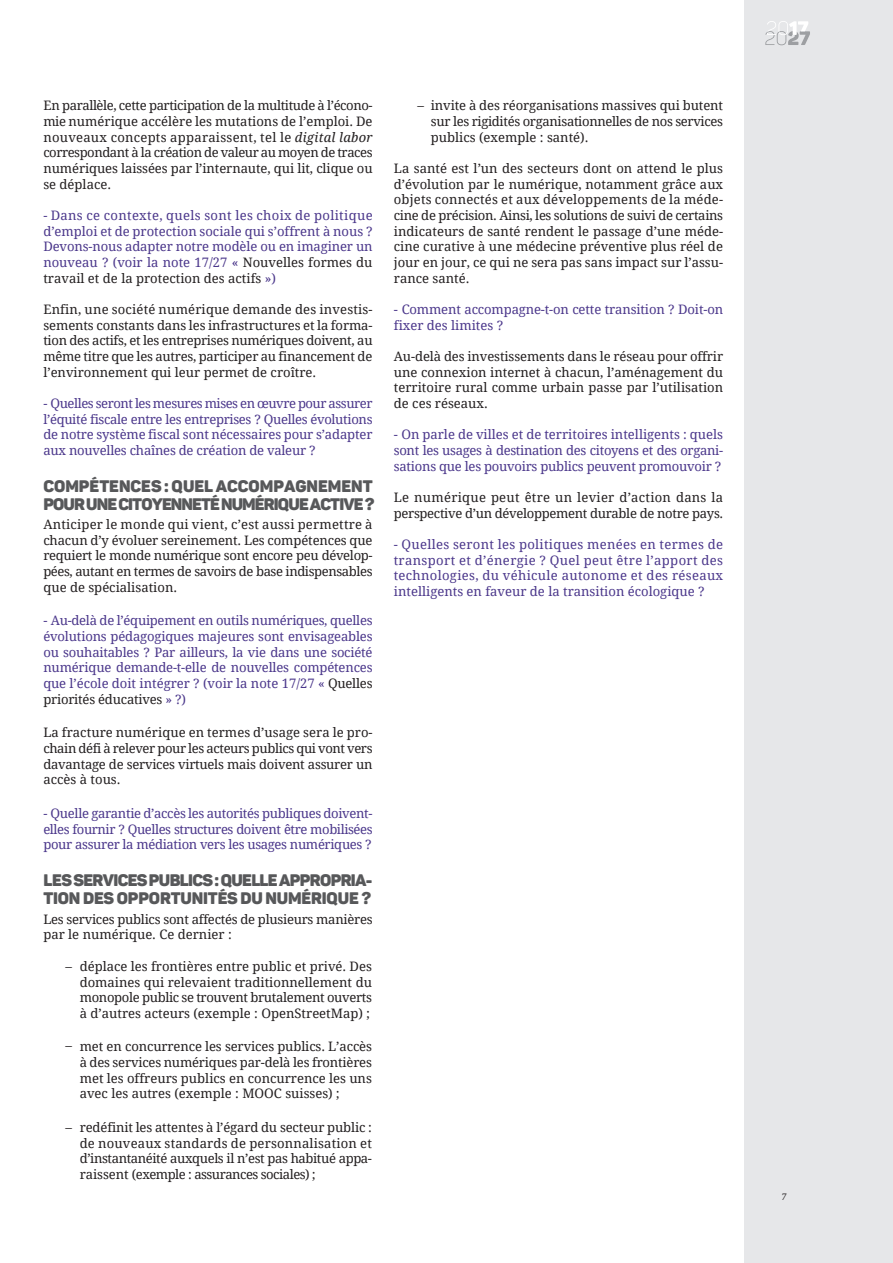
<style>
.page{position:relative;width:893px;height:1263px;background:#fff}
.page>*{position:absolute;margin:0;border:0;box-sizing:border-box;transform-origin:0 0}
.t1{font:16.5px/18px "Panton Black Caps";letter-spacing:-.04em;color:#57585a}
.t2{font:13.05px/15.6px "Droid Serif";color:#231f20;text-align:justify}
.t3{font:13.05px/15.6px "Droid Serif";letter-spacing:-.01em;color:#4b378b;text-align:justify}
.t4{font:13.05px/15.6px "Droid Serif";letter-spacing:-.025em;color:#231f20}
.t5{font:13.05px/15.6px "Droid Serif";letter-spacing:-.02em;color:#231f20}
.t6{font:italic 9px "Droid Serif";color:#231f20}
.s1{font-style:italic}
.s2{color:#231f20}
</style>
<div class="page">
<div style="left:744px;top:0;width:149px;height:1263px;background:#e6e7e9"></div>
<svg style="left:765px;top:21px;width:45px;height:24px"></svg>
<p class="t2" style="left:43px;top:98px;width:331px">En parallèle, cette participation de la multitude à l’écono&shy;mie numérique accélère les mutations de l’emploi. De nouveaux concepts apparaissent, tel le <span class="s1">digital labor </span>correspondant à la création de valeur au moyen de traces numériques laissées par l’internaute, qui lit, clique ou se déplace.</p>
<p class="t3" style="left:43px;top:207px;width:331px">- Dans ce contexte, quels sont les choix de politique d’emploi et de protection sociale qui s’offrent à nous ?<br>Devons-nous adapter notre modèle ou en imaginer un nouveau ? (voir la note 17/27 « <span class="s2">Nouvelles formes du travail et de la protection des actifs</span> »)</p>
<p class="t2" style="left:43px;top:301px;width:331px">Enfin, une société numérique demande des investis&shy;sements constants dans les infrastructures et la forma&shy;tion des actifs, et les entreprises numériques doivent, au même titre que les autres, participer au financement de l’environnement qui leur permet de croître.</p>
<p class="t3" style="left:43px;top:395px;width:331px">- Quelles seront les mesures mises en œuvre pour assurer l’équité fiscale entre les entreprises ? Quelles évolutions de notre système fiscal sont nécessaires pour s’adapter aux nouvelles chaînes de création de valeur ?</p>
<p class="t1" style="left:43px;top:476px;width:333px">COMPÉTENCES : QUEL ACCOMPAGNEMENT<br>POUR UNE CITOYENNETÉ NUMÉRIQUE ACTIVE ?</p>
<p class="t2" style="left:43px;top:516px;width:331px">Anticiper le monde qui vient, c’est aussi permettre à chacun d’y évoluer sereinement. Les compétences que requiert le monde numérique sont encore peu dévelop&shy;pées, autant en termes de savoirs de base indispensables que de spécialisation.</p>
<p class="t3" style="left:43px;top:613px;width:331px">- Au-delà de l’équipement en outils numériques, quelles évolutions pédagogiques majeures sont envisageables ou souhaitables ? Par ailleurs, la vie dans une société numérique demande-t-elle de nouvelles compétences que l’école doit intégrer ? (voir la note 17/27 « <span class="s2">Quelles priorités éducatives</span> » ?)</p>
<p class="t2" style="left:43px;top:724px;width:331px">La fracture numérique en termes d’usage sera le pro&shy;chain défi à relever pour les acteurs publics qui vont vers davantage de services virtuels mais doivent assurer un accès à tous.</p>
<p class="t3" style="left:43px;top:805px;width:331px">- Quelle garantie d’accès les autorités publiques doivent&shy;elles fournir ? Quelles structures doivent être mobilisées pour assurer la médiation vers les usages numériques ?</p>
<p class="t1" style="left:43px;top:871px;width:331px">LES SERVICES PUBLICS : QUELLE APPROPRIA-<br>TION DES OPPORTUNITÉS DU NUMÉRIQUE ?</p>
<p class="t5" style="left:43px;top:911px;width:331px">Les services publics sont affectés de plusieurs manières par le numérique. Ce dernier :</p>
<p class="t2" style="left:80px;top:958px;width:294px">déplace les frontières entre public et privé. Des domaines qui relevaient traditionnellement du monopole public se trouvent brutalement ouverts à d’autres acteurs (exemple : OpenStreetMap) ;</p>
<p class="t2" style="left:80px;top:1039px;width:294px">met en concurrence les services publics. L’accès à des services numériques par-delà les frontières met les offreurs publics en concurrence les uns avec les autres (exemple : MOOC suisses) ;</p>
<p class="t2" style="left:80px;top:1119px;width:294px">redéfinit les attentes à l’égard du secteur public : de nouveaux standards de personnalisation et d’instantanéité auxquels il n’est pas habitué appa&shy;raissent (exemple : assurances sociales) ;</p>
<p class="t2" style="left:66px;top:958px;width:8px">–</p>
<p class="t2" style="left:66px;top:1037px;width:8px">–</p>
<p class="t2" style="left:66px;top:1119px;width:8px">–</p>
<p class="t2" style="left:431px;top:98px;width:294px;text-indent:-13px">– invite à des réorganisations massives qui butent sur les rigidités organisationnelles de nos services publics (exemple : santé).</p>
<p class="t2" style="left:394px;top:160px;width:331px">La santé est l’un des secteurs dont on attend le plus d’évolution par le numérique, notamment grâce aux objets connectés et aux développements de la méde&shy;cine de précision. Ainsi, les solutions de suivi de certains indicateurs de santé rendent le passage d’une méde&shy;cine curative à une médecine préventive plus réel de jour en jour, ce qui ne sera pas sans impact sur l’assu&shy;rance santé.</p>
<p class="t3" style="left:394px;top:301px;width:331px">- Comment accompagne-t-on cette transition ? Doit-on fixer des limites ?</p>
<p class="t2" style="left:394px;top:348px;width:331px">Au-delà des investissements dans le réseau pour offrir une connexion internet à chacun, l’aménagement du territoire rural comme urbain passe par l’utilisation de ces réseaux.</p>
<p class="t3" style="left:394px;top:426px;width:331px">- On parle de villes et de territoires intelligents : quels sont les usages à destination des citoyens et des organi&shy;sations que les pouvoirs publics peuvent promouvoir ?</p>
<p class="t4" style="left:394px;top:489px;width:331px">Le numérique peut être un levier d’action dans la perspective d’un développement durable de notre pays.</p>
<p class="t3" style="left:394px;top:536px;width:331px">- Quelles seront les politiques menées en termes de transport et d’énergie ? Quel peut être l’apport des technologies, du véhicule autonome et des réseaux intelligents en faveur de la transition écologique ?</p>
<p class="t6" style="left:781px;top:1191px;width:7px">7</p>
</div>
